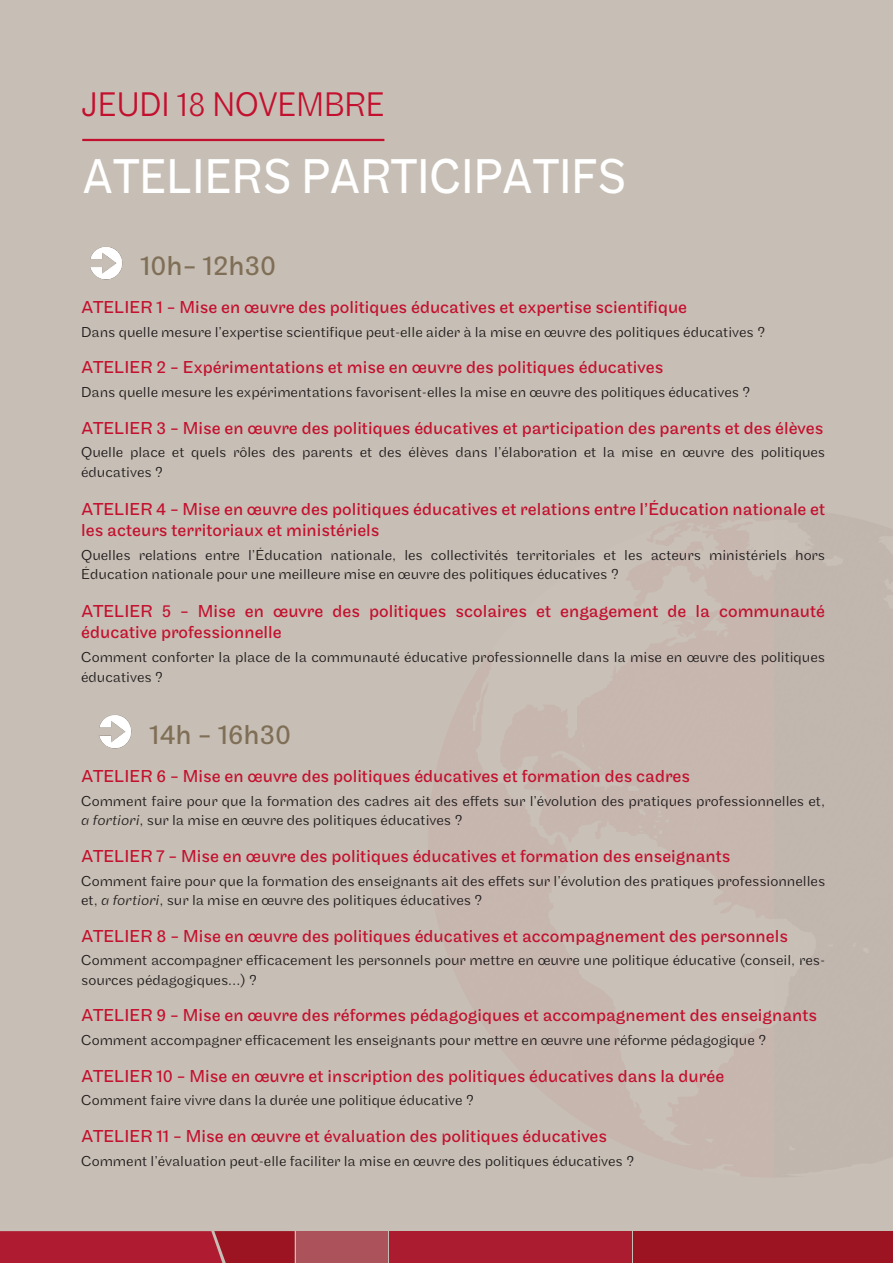
<style>
.page{position:relative;width:893px;height:1263px;background:#c7bfb5}
.page>*{position:absolute;margin:0;border:0;box-sizing:border-box;transform-origin:0 0}
.t1{font:50.85px "Maple";color:#fff;scale:.88 1}
.t2{font:300 35.55px "Maple";color:#c3102e;scale:.88 1}
.t3{font:28.5px "Maple";color:#806f57}
.t4{font:18px/21px "Maple";color:#c3102e}
.t5{font:300 15px/19.5px "Maple";color:#231f20}
.s1{font-style:inherit}
.s2{font-style:italic}
</style>
<div class="page">
<div style="left:389px;top:1231px;width:242px;height:32px;background:#ac1c31"></div>
<div style="left:296px;top:1231px;width:91px;height:32px;background:#ac525b"></div>
<svg style="left:0;top:1231px;width:295px;height:32px;background:#aa1c2f"></svg>
<div style="left:631px;top:1231px;width:262px;height:32px;background:#9c1321"></div>
<hr style="left:82px;top:139px;width:302px;height:2px;background:#c3102e">
<img style="left:90px;top:247px;width:33px;height:33px">
<img style="left:99px;top:715px;width:33px;height:34px">
<p class="t2" style="left:81px;top:84px;width:347px">JEUDI 18 NOVEMBRE</p>
<p class="t1" style="left:82px;top:148px;width:620px">ATELIERS PARTICIPATIFS</p>
<p class="t3" style="left:140px;top:250px;width:137px">10<span class="s1">h</span>- 12<span class="s1">h</span>30</p>
<p class="t4" style="left:81px;top:297px;width:607px">ATELIER 1 - Mise en œuvre des politiques éducatives et expertise scientifique</p>
<p class="t5" style="left:81px;top:322px;width:685px">Dans quelle mesure l’expertise scientifique peut-elle aider à la mise en œuvre des politiques éducatives ?</p>
<p class="t4" style="left:81px;top:357px;width:584px">ATELIER 2 - Expérimentations et mise en œuvre des politiques éducatives</p>
<p class="t5" style="left:81px;top:383px;width:671px">Dans quelle mesure les expérimentations favorisent-elles la mise en œuvre des politiques éducatives ?</p>
<p class="t4" style="left:81px;top:418px;width:744px">ATELIER 3 - Mise en œuvre des politiques éducatives et participation des parents et des élèves</p>
<p class="t5" style="left:81px;top:443px;width:745px">Quelle place et quels rôles des parents et des élèves dans l’élaboration et la mise en œuvre des politiques éducatives ?</p>
<p class="t4" style="left:81px;top:499px;width:746px">ATELIER 4 - Mise en œuvre des politiques éducatives et relations entre l’Éducation nationale et les acteurs territoriaux et ministériels</p>
<p class="t5" style="left:81px;top:545px;width:745px">Quelles relations entre l’Éducation nationale, les collectivités territoriales et les acteurs ministériels hors<br>Éducation nationale pour une meilleure mise en œuvre des politiques éducatives ?</p>
<p class="t4" style="left:81px;top:601px;width:745px">ATELIER 5 - Mise en œuvre des politiques scolaires et engagement de la communauté éducative professionnelle</p>
<p class="t5" style="left:81px;top:647px;width:745px">Comment conforter la place de la communauté éducative professionnelle dans la mise en œuvre des politiques éducatives ?</p>
<p class="t3" style="left:150px;top:718px;width:143px">14<span class="s1">h</span> - 16<span class="s1">h</span>30</p>
<p class="t4" style="left:81px;top:766px;width:610px">ATELIER 6 - Mise en œuvre des politiques éducatives et formation des cadres</p>
<p class="t5" style="left:81px;top:791px;width:745px">Comment faire pour que la formation des cadres ait des effets sur l’évolution des pratiques professionnelles et, <span class="s2">a fortiori</span>, sur la mise en œuvre des politiques éducatives ?</p>
<p class="t4" style="left:81px;top:846px;width:651px">ATELIER 7 - Mise en œuvre des politiques éducatives et formation des enseignants</p>
<p class="t5" style="left:81px;top:871px;width:745px">Comment faire pour que la formation des enseignants ait des effets sur l’évolution des pratiques professionnelles et, <span class="s2">a fortiori</span>, sur la mise en œuvre des politiques éducatives ?</p>
<p class="t4" style="left:81px;top:926px;width:708px">ATELIER 8 - Mise en œuvre des politiques éducatives et accompagnement des personnels</p>
<p class="t5" style="left:81px;top:951px;width:745px">Comment accompagner efficacement les personnels pour mettre en œuvre une politique éducative (conseil, res&shy;sources pédagogiques…) ?</p>
<p class="t4" style="left:81px;top:1005px;width:737px">ATELIER 9 - Mise en œuvre des réformes pédagogiques et accompagnement des enseignants</p>
<p class="t5" style="left:81px;top:1030px;width:687px">Comment accompagner efficacement les enseignants pour mettre en œuvre une réforme pédagogique ?</p>
<p class="t4" style="left:81px;top:1066px;width:645px">ATELIER 10 - Mise en œuvre et inscription des politiques éducatives dans la durée</p>
<p class="t5" style="left:81px;top:1091px;width:394px">Comment faire vivre dans la durée une politique éducative ?</p>
<p class="t4" style="left:81px;top:1126px;width:527px">ATELIER 11 - Mise en œuvre et évaluation des politiques éducatives</p>
<p class="t5" style="left:81px;top:1151px;width:554px">Comment l’évaluation peut-elle faciliter la mise en œuvre des politiques éducatives ?</p>
</div>
